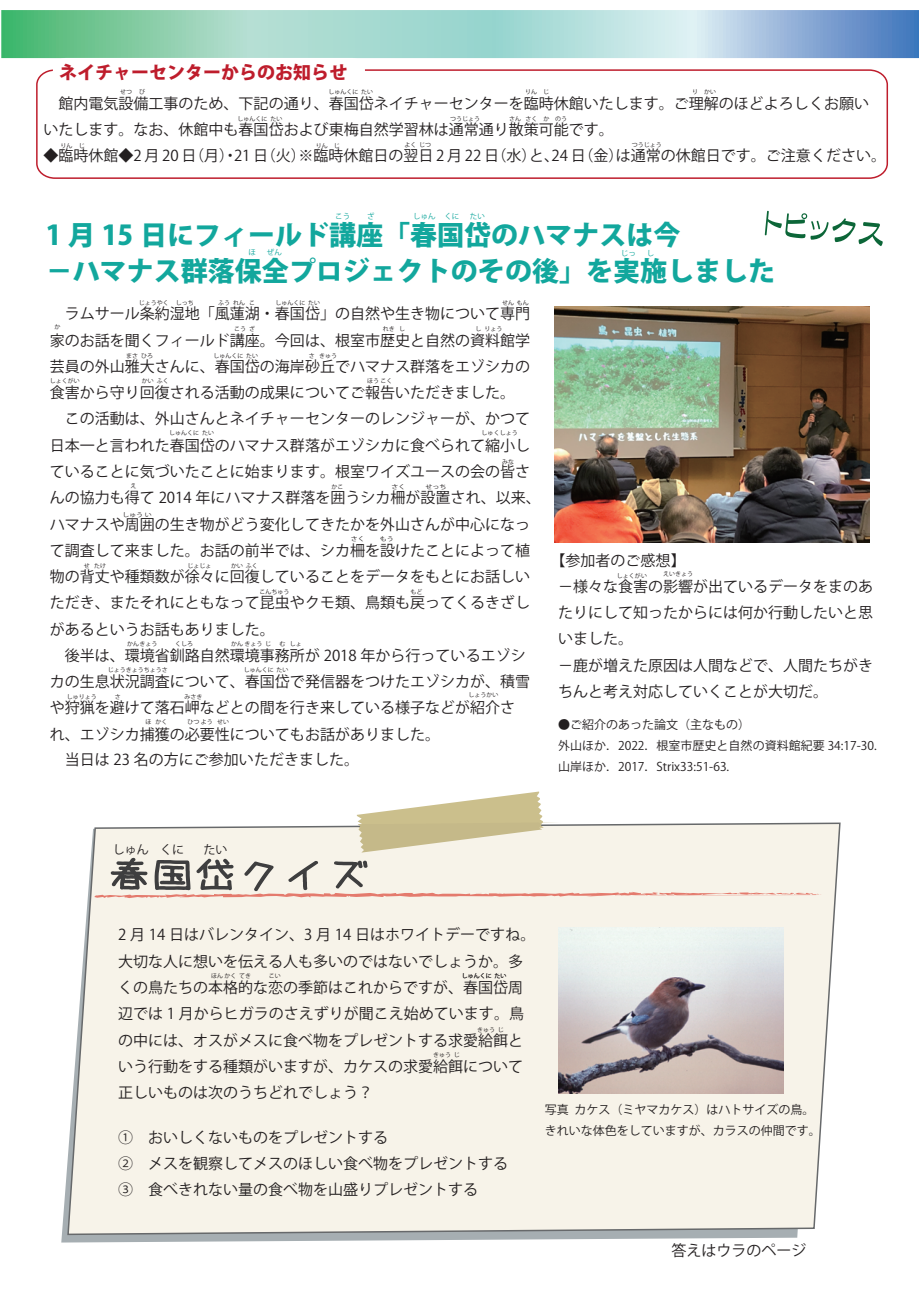
<style>
.page{position:relative;width:919px;height:1289px;background:#fff}
.page>*{position:absolute;margin:0;border:0;box-sizing:border-box;transform-origin:0 0}
.t1{font:800 27px/36px "Koz Go Pr 6 N";color:#12a79d}
.t2{font:800 18px "Koz Go Pr 6 N";color:#be1d2c}
.t3{font:15px/26.2px "Koz Go Pr 6 N";color:#231f20}
.t4{font:15px "Cand G Reithic";color:#231f20}
.t5{font:12px/21px "Koz Go Pr 6 N";color:#231f20}
.t6{font:12px "Cand G Reithic";color:#231f20}
.t7{font:7.5px "Cand G Reithic";color:#12a79d}
.t8{font:6px "Koz Go Pr 6 N";color:#231f20}
.t9{font:6px "Koz Go Pr 6 N";color:#231f20;scale:1.16 1}
</style>
<div class="page">
<svg style="left:1px;top:10px;width:917px;height:48px;background:#99ccc7"></svg>
<img style="left:554px;top:306px;width:315px;height:237px">
<svg style="left:764px;top:211px;width:118px;height:35px"></svg>
<svg style="left:36px;top:69px;width:852px;height:110px"></svg>
<svg style="left:53px;top:58px;width:312px;height:24px"></svg>
<svg style="left:61px;top:1183px;width:737px;height:59px;fill:#a6aeb2"></svg>
<svg style="left:66px;top:822px;width:775px;height:413px;background:#f4f0e7"></svg>
<svg style="left:94px;top:791px;width:727px;height:140px"></svg>
<img style="left:558px;top:927px;width:225px;height:166px">
<p class="t2" style="left:59px;top:62px;width:289px">ネイチャーセンターからのお知らせ</p>
<p class="t8" style="left:120px;top:88px;width:26px">せつ び</p>
<p class="t8" style="left:525px;top:88px;width:25px">りん　じ</p>
<p class="t8" style="left:692px;top:88px;width:25px">り　かい</p>
<p class="t8" style="left:328px;top:88px;width:46px">しゅんくに たい</p>
<p class="t3" style="left:44px;top:90px;width:827px">　館内電気設備工事のため、下記の通り、春国岱ネイチャーセンターを臨時休館いたします。ご理解のほどよろしくお願いいたします。なお、休館中も春国岱および東梅自然学習林は通常通り散策可能です。</p>
<p class="t3" style="left:44px;top:143px;width:843px">◆臨時休館◆2 月 20 日（月）・21 日（火）※臨時休館日の翌日 2 月 22 日（水）と、24 日（金）は通常の休館日です。ご注意ください。</p>
<p class="t8" style="left:509px;top:115px;width:59px">さん さく　か のう</p>
<p class="t8" style="left:450px;top:115px;width:31px">つうじょう</p>
<p class="t8" style="left:237px;top:115px;width:46px">しゅんくに たい</p>
<p class="t8" style="left:404px;top:141px;width:28px">よく じつ</p>
<p class="t8" style="left:61px;top:142px;width:25px">りん　じ</p>
<p class="t8" style="left:316px;top:142px;width:25px">りん　じ</p>
<p class="t8" style="left:631px;top:141px;width:31px">つうじょう</p>
<p class="t7" style="left:335px;top:212px;width:48px">こう　 　ざ　</p>
<p class="t7" style="left:413px;top:212px;width:48px">しゅん くに</p>
<p class="t7" style="left:470px;top:212px;width:24px">たい　</p>
<h1 class="t1" style="left:46px;top:218px;width:730px">1 月 15 日にフィールド講座「春国岱のハマナスは今<br>－ハマナス群落保全プロジェクトのその後」を実施しました</h1>
<p class="t3" style="left:50px;top:301px;width:492px">　ラムサール条約湿地「風蓮湖・春国岱」の自然や生き物について専門家のお話を聞くフィールド講座。今回は、根室市歴史と自然の資料館学芸員の外山雅大さんに、春国岱の海岸砂丘でハマナス群落をエゾシカの食害から守り回復される活動の成果についてご報告いただきました。<br>　この活動は、外山さんとネイチャーセンターのレンジャーが、かつて日本一と言われた春国岱のハマナス群落がエゾシカに食べられて縮小していることに気づいたことに始まります。根室ワイズユースの会の皆さんの協力も得て 2014 年にハマナス群落を囲うシカ柵が設置され、以来、ハマナスや周囲の生き物がどう変化してきたかを外山さんが中心になって調査して来ました。お話の前半では、シカ柵を設けたことによって植物の背丈や種類数が徐々に回復していることをデータをもとにお話しいただき、またそれにともなって昆虫やクモ類、鳥類も戻ってくるきざしがあるというお話もありました。<br>　後半は、環境省釧路自然環境事務所が 2018 年から行っているエゾシカの生息状況調査について、春国岱で発信器をつけたエゾシカが、積雪や狩猟を避けて落石岬などとの間を行き来している様子などが紹介さ<br>れ、エゾシカ捕獲の必要性についてもお話がありました。<br>　当日は 23 名の方にご参加いただきました。</p>
<p class="t7" style="left:248px;top:248px;width:52px">ほ　 ぜん 　　</p>
<p class="t7" style="left:621px;top:248px;width:35px">じっ　 し</p>
<p class="t8" style="left:139px;top:299px;width:56px">じょうやく しっち</p>
<p class="t8" style="left:275px;top:299px;width:46px">しゅんくに たい</p>
<p class="t8" style="left:218px;top:299px;width:38px">ふう れん こ</p>
<p class="t8" style="left:502px;top:299px;width:28px">せん もん</p>
<p class="t8" style="left:54px;top:324px;width:7px">か</p>
<p class="t8" style="left:234px;top:325px;width:22px">こう ざ</p>
<p class="t8" style="left:383px;top:325px;width:24px">れき し</p>
<p class="t8" style="left:475px;top:325px;width:28px">し りょう</p>
<p class="t8" style="left:213px;top:352px;width:46px">しゅんくに たい</p>
<p class="t8" style="left:309px;top:352px;width:30px">さ きゅう</p>
<p class="t8" style="left:126px;top:352px;width:28px">まさ ひろ</p>
<p class="t8" style="left:50px;top:377px;width:31px">しょくがい</p>
<p class="t8" style="left:142px;top:377px;width:28px">かい ふく</p>
<p class="t8" style="left:367px;top:377px;width:27px">ほう こく</p>
<p class="t8" style="left:169px;top:429px;width:46px">しゅんくに たい</p>
<p class="t8" style="left:481px;top:429px;width:37px">しゅくしょう</p>
<p class="t8" style="left:502px;top:458px;width:13px">みな</p>
<p class="t8" style="left:130px;top:482px;width:7px">え</p>
<p class="t8" style="left:331px;top:483px;width:13px">かこ</p>
<p class="t9" style="left:391px;top:483px;width:13px">さく</p>
<p class="t9" style="left:425px;top:483px;width:19px">せっち</p>
<p class="t9" style="left:122px;top:511px;width:27px">しゅう い</p>
<p class="t9" style="left:351px;top:535px;width:13px">さく</p>
<p class="t9" style="left:380px;top:535px;width:13px">もう</p>
<p class="t3" style="left:558px;top:547px;width:316px;text-indent:-8px">【参加者のご感想】<br>－様々な食害の影響が出ているデータをまのあたりにして知ったからには何か行動したいと思いました。<br>－鹿が増えた原因は人間などで、人間たちがきちんと考え対応していくことが大切だ。</p>
<p class="t8" style="left:84px;top:562px;width:24px">せ たけ</p>
<p class="t8" style="left:187px;top:562px;width:25px">じょじょ</p>
<p class="t8" style="left:231px;top:562px;width:28px">かい ふく</p>
<p class="t8" style="left:617px;top:572px;width:31px">しょくがい</p>
<p class="t8" style="left:663px;top:570px;width:31px">えいきょう</p>
<p class="t8" style="left:259px;top:588px;width:31px">こんちゅう</p>
<p class="t8" style="left:410px;top:588px;width:13px">もど</p>
<p class="t8" style="left:127px;top:640px;width:31px">かんきょう</p>
<p class="t8" style="left:175px;top:640px;width:19px">くしろ</p>
<p class="t8" style="left:231px;top:640px;width:42px">かん きょう じ</p>
<p class="t8" style="left:279px;top:640px;width:24px">む しょ</p>
<p class="t8" style="left:108px;top:666px;width:61px">じょうきょうちょうさ</p>
<p class="t8" style="left:244px;top:666px;width:46px">しゅんくに たい</p>
<p class="t8" style="left:67px;top:693px;width:31px">しゅりょう</p>
<p class="t8" style="left:115px;top:693px;width:7px">さ</p>
<p class="t8" style="left:184px;top:693px;width:19px">みさき</p>
<p class="t8" style="left:468px;top:691px;width:31px">しょうかい</p>
<p class="t8" style="left:145px;top:718px;width:24px">ほ かく</p>
<p class="t8" style="left:187px;top:718px;width:43px">ひつ よう せい</p>
<p class="t5" style="left:558px;top:714px;width:320px">●ご紹介のあった論文（主なもの）<br>外山ほか．2022．根室市歴史と自然の資料館紀要 34:17-30.山岸ほか．2017．Strix33:51-63.</p>
<p class="t6" style="left:113px;top:842px;width:73px">しゅん くに</p>
<p class="t6" style="left:204px;top:842px;width:25px">たい</p>
<p class="t3" style="left:118px;top:922px;width:419px">2 月 14 日はバレンタイン、3 月 14 日はホワイトデーですね。大切な人に想いを伝える人も多いのではないでしょうか。多くの鳥たちの本格的な恋の季節はこれからですが、春国岱周辺では 1 月からヒガラのさえずりが聞こえ始めています。鳥の中には、オスがメスに食べ物をプレゼントする求愛給餌という行動をする種類がいますが、カケスの求愛給餌について正しいものは次のうちどれでしょう？</p>
<p class="t8" style="left:211px;top:972px;width:42px">ほん かく てき</p>
<p class="t8" style="left:269px;top:972px;width:13px">こい</p>
<p class="t8" style="left:461px;top:972px;width:46px">しゅんくに たい</p>
<p class="t8" style="left:477px;top:1026px;width:28px">きゅう じ</p>
<p class="t8" style="left:433px;top:1051px;width:28px">きゅう じ</p>
<p class="t3" style="left:118px;top:1124px;width:391px">①　おいしくないものをプレゼントする<br>②　メスを観察してメスのほしい食べ物をプレゼントする<br>③　食べきれない量の食べ物を山盛りプレゼントする</p>
<p class="t5" style="left:544px;top:1099px;width:278px">写真 カケス（ミヤマカケス）はハトサイズの鳥。きれいな体色をしていますが、カラスの仲間です。</p>
<p class="t4" style="left:671px;top:1241px;width:136px">答えはウラのページ</p>
</div>
